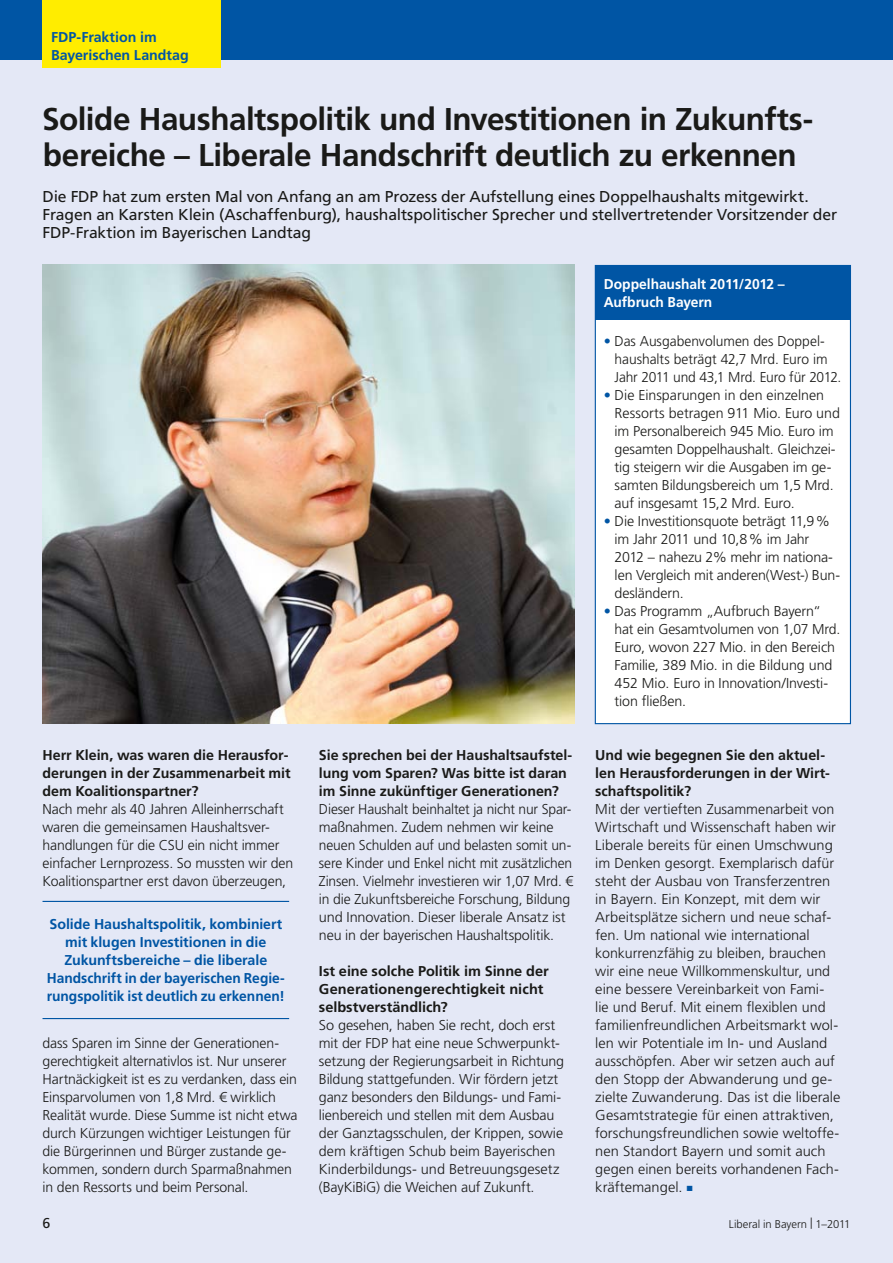
<style>
.page{position:relative;width:893px;height:1263px;background:#fff}
.page>*{position:absolute;margin:0;border:0;box-sizing:border-box;transform-origin:0 0}
.t1{font:700 31.5px/36px "Frutiger LT Std";letter-spacing:-.015em;color:#1a1a18}
.t2{font:15.75px/18px "Frutiger LT Std";letter-spacing:-.01em;color:#1a1a18}
.t3{font:300 14.25px/18px "Frutiger LT Std";letter-spacing:-.005em;color:#1a1a18}
.t4{font:700 14.25px/18px "Frutiger LT Std";color:#1a1a18}
.t5{font:700 14.25px/18px "Frutiger LT Std";color:#0055a4}
.t6{font:700 14.25px/18px "Frutiger LT Std";letter-spacing:-.005em;color:#fff}
.t7{font:14.25px "Frutiger LT Std";color:#1a1a18}
.t8{font:300 11.25px "Frutiger LT Std";letter-spacing:-.005em;color:#1a1a18}
.s1{color:#0055a4}
</style>
<div class="page">
<div style="left:0;top:60px;width:893px;height:1203px;background:#e4e8f6"></div>
<div style="left:0;top:0;width:893px;height:60px;background:#0055a4"></div>
<div style="left:43px;top:0;width:178px;height:68px;background:#ffed00"></div>
<img style="left:43px;top:265px;width:531px;height:459px">
<div style="left:595px;top:265px;width:255px;height:459px;background:#fff"></div>
<div style="left:595px;top:265px;width:255px;height:54px;background:#0055a4"></div>
<hr style="left:43px;top:901px;width:246px;height:1px;background:#0055a4">
<hr style="left:43px;top:1018px;width:246px;height:1px;background:#0055a4">
<p class="t5" style="left:51px;top:28px;width:139px">FDP-Fraktion im<br>Bayerischen Landtag</p>
<h1 class="t1" style="left:42px;top:101px;width:770px">Solide Haushaltspolitik und Investitionen in Zukunfts&shy;bereiche – Liberale Handschrift deutlich zu erkennen</h1>
<p class="t2" style="left:43px;top:187px;width:796px">Die FDP hat zum ersten Mal von Anfang an am Prozess der Aufstellung eines Doppelhaushalts mitgewirkt.<br>Fragen an Karsten Klein (Aschaffenburg), haushaltspolitischer Sprecher und stellvertretender Vorsitzender der<br>FDP-Fraktion im Bayerischen Landtag</p>
<p class="t6" style="left:604px;top:275px;width:182px">Doppelhaushalt 2011/2012 –<br>Aufbruch Bayern</p>
<p class="t3" style="left:615px;top:332px;width:228px;text-indent:-11px"><span class="s1">•</span> Das Ausgabenvolumen des Doppel&shy;haushalts beträgt 42,7 Mrd. Euro im<br>Jahr 2011 und 43,1 Mrd. Euro für 2012.</p>
<p class="t3" style="left:615px;top:386px;width:227px;text-indent:-11px"><span class="s1">•</span> Die Einsparungen in den einzelnen Ressorts betragen 911 Mio. Euro und im Personalbereich 945 Mio. Euro im gesamten Doppelhaushalt. Gleichzei&shy;tig steigern wir die Ausgaben im ge&shy;samten Bildungsbereich um 1,5 Mrd. auf insgesamt 15,2 Mrd. Euro.</p>
<p class="t3" style="left:615px;top:512px;width:227px;text-indent:-11px"><span class="s1">•</span> Die Investitionsquote beträgt 11,9% im Jahr 2011 und 10,8% im Jahr<br>2012 – nahezu 2% mehr im nationa&shy;len Vergleich mit anderen(West-) Bun&shy;desländern.</p>
<p class="t3" style="left:615px;top:602px;width:227px;text-indent:-11px"><span class="s1">•</span> Das Programm „Aufbruch Bayern“ hat ein Gesamtvolumen von 1,07 Mrd.<br>Euro, wovon 227 Mio. in den Bereich<br>Familie, 389 Mio. in die Bildung und<br>452 Mio. Euro in Innovation/Investi&shy;tion fließen.</p>
<p class="t4" style="left:43px;top:746px;width:250px">Herr Klein, was waren die Herausfor&shy;derungen in der Zusammenarbeit mit dem Koalitionspartner?</p>
<p class="t3" style="left:43px;top:800px;width:252px">Nach mehr als 40 Jahren Alleinherrschaft waren die gemeinsamen Haushaltsver&shy;handlungen für die CSU ein nicht immer einfacher Lernprozess. So mussten wir den Koalitionspartner erst davon überzeugen,</p>
<p class="t5" style="left:47px;top:915px;width:240px;text-align:center">Solide Haushaltspolitik, kombiniert mit klugen Investitionen in die Zukunftsbereiche – die liberale Handschrift in der bayerischen Regie&shy;rungspolitik ist deutlich zu erkennen!</p>
<p class="t3" style="left:43px;top:1034px;width:257px">dass Sparen im Sinne der Generationen&shy;gerechtigkeit alternativlos ist. Nur unserer Hartnäckigkeit ist es zu verdanken, dass ein Einsparvolumen von 1,8 Mrd. € wirklich Realität wurde. Diese Summe ist nicht etwa durch Kürzungen wichtiger Leistungen für die Bürgerinnen und Bürger zustande ge&shy;kommen, sondern durch Sparmaßnahmen in den Ressorts und beim Personal.</p>
<p class="t4" style="left:319px;top:746px;width:255px">Sie sprechen bei der Haushaltsaufstel&shy;lung vom Sparen? Was bitte ist daran im Sinne zukünftiger Generationen?</p>
<p class="t3" style="left:319px;top:800px;width:256px">Dieser Haushalt beinhaltet ja nicht nur Spar&shy;maßnahmen. Zudem nehmen wir keine neuen Schulden auf und belasten somit un&shy;sere Kinder und Enkel nicht mit zusätzlichen Zinsen. Vielmehr investieren wir 1,07 Mrd. € in die Zukunftsbereiche Forschung, Bildung und Innovation. Dieser liberale Ansatz ist neu in der bayerischen Haushaltspolitik.</p>
<p class="t4" style="left:319px;top:962px;width:231px">Ist eine solche Politik im Sinne der<br>Generationengerechtigkeit nicht selbstverständlich?</p>
<p class="t3" style="left:319px;top:1016px;width:247px">So gesehen, haben Sie recht, doch erst mit der FDP hat eine neue Schwerpunkt&shy;setzung der Regierungsarbeit in Richtung Bildung stattgefunden. Wir fördern jetzt ganz besonders den Bildungs- und Fami&shy;lienbereich und stellen mit dem Ausbau der Ganztagsschulen, der Krippen, sowie dem kräftigen Schub beim Bayerischen Kinderbildungs- und Betreuungsgesetz (BayKiBiG) die Weichen auf Zukunft.</p>
<p class="t4" style="left:595px;top:746px;width:236px">Und wie begegnen Sie den aktuel&shy;len Herausforderungen in der Wirt&shy;schaftspolitik?</p>
<p class="t3" style="left:595px;top:800px;width:247px">Mit der vertieften Zusammenarbeit von Wirtschaft und Wissenschaft haben wir Liberale bereits für einen Umschwung im Denken gesorgt. Exemplarisch dafür steht der Ausbau von Transferzentren in Bayern. Ein Konzept, mit dem wir Arbeitsplätze sichern und neue schaf&shy;fen. Um national wie international konkurrenzfähig zu bleiben, brauchen wir eine neue Willkommenskultur, und eine bessere Vereinbarkeit von Fami&shy;lie und Beruf. Mit einem flexiblen und familienfreundlichen Arbeitsmarkt wol&shy;len wir Potentiale im In- und Ausland ausschöpfen. Aber wir setzen auch auf den Stopp der Abwanderung und ge&shy;zielte Zuwanderung. Das ist die liberale Gesamtstrategie für einen attraktiven, forschungsfreundlichen sowie weltoffe&shy;nen Standort Bayern und somit auch gegen einen bereits vorhandenen Fach&shy;kräftemangel. <span class="s1">■</span></p>
<p class="t7" style="left:43px;top:1214px;width:9px">6</p>
<p class="t8" style="left:729px;top:1217px;width:123px">Liberal in Bayern | 1–2011</p>
</div>
